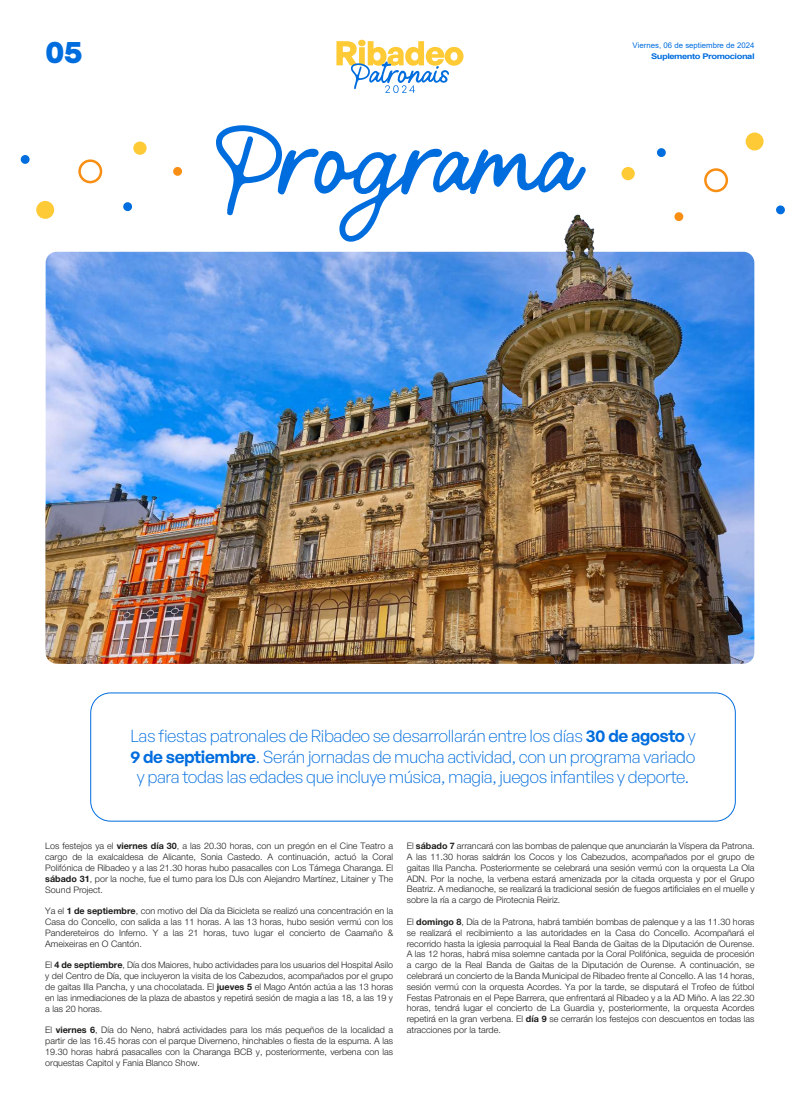
<style>
.page{position:relative;width:800px;height:1106px;background:#fff}
.page>*{position:absolute;margin:0;border:0;box-sizing:border-box;transform-origin:0 0}
.t1{font:109.7px "Devina Garden";color:#006dde}
.t2{font:700 31px "General Sans";color:#006dde}
.t3{font:300 17px/20.4px "General Sans";letter-spacing:-.025em;color:#006dde;text-align:center}
.t4{font:300 9px/10.8px "Helvetica Neue";color:#1d1d1b;text-align:justify}
.t5{font:7.8px "Arial";color:#006dde}
.t6{font:700 7.8px "Arial";letter-spacing:-.05em;color:#006dde;scale:1.2 1}
.s1{font-weight:600}
.s2{font-weight:700}
</style>
<div class="page">
<svg style="left:336px;top:40px;width:127px;height:53px"></svg>
<div style="left:90px;top:692px;width:645px;height:129px;border:1px solid #006dde;border-radius:20px"></div>
<svg style="left:78px;top:159px;width:24px;height:24px"></svg>
<div style="left:173px;top:167px;width:9px;height:9px;background:#f88e13;border-radius:50%"></div>
<div style="left:133px;top:141px;width:14px;height:14px;background:#fecb37;border-radius:50%"></div>
<div style="left:36px;top:201px;width:18px;height:18px;background:#fecb37;border-radius:50%"></div>
<div style="left:745px;top:132px;width:18px;height:18px;background:#fecb37;border-radius:50%"></div>
<svg style="left:704px;top:168px;width:23px;height:24px"></svg>
<svg style="left:656px;top:148px;width:9px;height:9px"></svg>
<svg style="left:674px;top:212px;width:9px;height:9px"></svg>
<div style="left:123px;top:202px;width:9px;height:9px;background:#006dde;border-radius:50%"></div>
<div style="left:21px;top:155px;width:9px;height:9px;background:#006dde;border-radius:50%"></div>
<svg style="left:775px;top:205px;width:9px;height:9px"></svg>
<div style="left:621px;top:167px;width:13px;height:13px;background:#fecb37;border-radius:50%"></div>
<img style="left:46px;top:214px;width:708px;height:449px">
<h2 class="t2" style="left:45px;top:31px;width:38px">05</h2>
<p class="t6" style="left:651px;top:51px;width:88px">Suplemento Promocional</p>
<p class="t5" style="left:632px;top:40px;width:123px">Viernes, 06 de septiembre de 2024</p>
<h1 class="t1" style="left:215px;top:100px;width:367px">Programa</h1>
<h3 class="t3" style="left:130px;top:725px;width:566px">Las fiestas patronales de Ribadeo se desarrollarán entre los días <span class="s1">30 de agosto</span> y<br><span class="s1">9 de septiembre</span>. Serán jornadas de mucha actividad, con un programa variado y para todas las edades que incluye música, magia, juegos infantiles y deporte.</h3>
<p class="t4" style="left:45px;top:840px;width:349px">Los festejos ya el <span class="s2">viernes día 30</span>, a las 20.30 horas, con un pregón en el Cine Teatro a cargo de la exalcaldesa de Alicante, Sonia Castedo. A continuación, actuó la Coral Polifónica de Ribadeo y a las 21.30 horas hubo pasacalles con Los Támega Charanga. El <span class="s2">sábado 31</span>, por la noche, fue el turno para los DJs con Alejandro Martínez, Litainer y The Sound Project.</p>
<p class="t4" style="left:45px;top:904px;width:349px">Ya el <span class="s2">1 de septiembre</span>, con motivo del Día da Bicicleta se realizó una concentración en la Casa do Concello, con salida a las 11 horas. A las 13 horas, hubo sesión vermú con los Pandereteiros do Inferno. Y a las 21 horas, tuvo lugar el concierto de Caamaño &amp; Ameixeiras en O Cantón.</p>
<p class="t4" style="left:45px;top:958px;width:349px">El <span class="s2">4 de septiembre</span>, Día dos Maiores, hubo actividades para los usuarios del Hospital Asilo y del Centro de Día, que incluyeron la visita de los Cabezudos, acompañados por el grupo de gaitas Illa Pancha, y una chocolatada. El <span class="s2">jueves 5</span> el Mago Antón actúa a las 13 horas en las inmediaciones de la plaza de abastos y repetirá sesión de magia a las 18, a las 19 y a las 20 horas.</p>
<p class="t4" style="left:45px;top:1023px;width:349px">El <span class="s2">viernes 6</span>, Día do Neno, habrá actividades para los más pequeños de la localidad a partir de las 16.45 horas con el parque Diverneno, hinchables o fiesta de la espuma. A las 19.30 horas habrá pasacalles con la Charanga BCB y, posteriormente, verbena con las orquestas Capitol y Fania Blanco Show.</p>
<p class="t4" style="left:406px;top:839px;width:349px">El <span class="s2">sábado 7</span> arrancará con las bombas de palenque que anunciarán la Víspera da Patrona.<br>A las 11.30 horas saldrán los Cocos y los Cabezudos, acompañados por el grupo de gaitas Illa Pancha. Posteriormente se celebrará una sesión vermú con la orquesta La Ola ADN. Por la noche, la verbena estará amenizada por la citada orquesta y por el Grupo Beatriz. A medianoche, se realizará la tradicional sesión de fuegos artificiales en el muelle y sobre la ría a cargo de Pirotecnia Reiriz.</p>
<p class="t4" style="left:406px;top:915px;width:349px">El <span class="s2">domingo 8</span>, Día de la Patrona, habrá también bombas de palenque y a las 11.30 horas se realizará el recibimiento a las autoridades en la Casa do Concello. Acompañará el recorrido hasta la iglesia parroquial la Real Banda de Gaitas de la Diputación de Ourense.<br>A las 12 horas, habrá misa solemne cantada por la Coral Polifónica, seguida de procesión a cargo de la Real Banda de Gaitas de la Diputación de Ourense. A continuación, se celebrará un concierto de la Banda Municipal de Ribadeo frente al Concello. A las 14 horas, sesión vermú con la orquesta Acordes. Ya por la tarde, se disputará el Trofeo de fútbol Festas Patronais en el Pepe Barrera, que enfrentará al Ribadeo y a la AD Miño. A las 22.30 horas, tendrá lugar el concierto de La Guardia y, posteriormente, la orquesta Acordes repetirá en la gran verbena. El <span class="s2">día 9</span> se cerrarán los festejos con descuentos en todas las atracciones por la tarde.</p>
</div>
